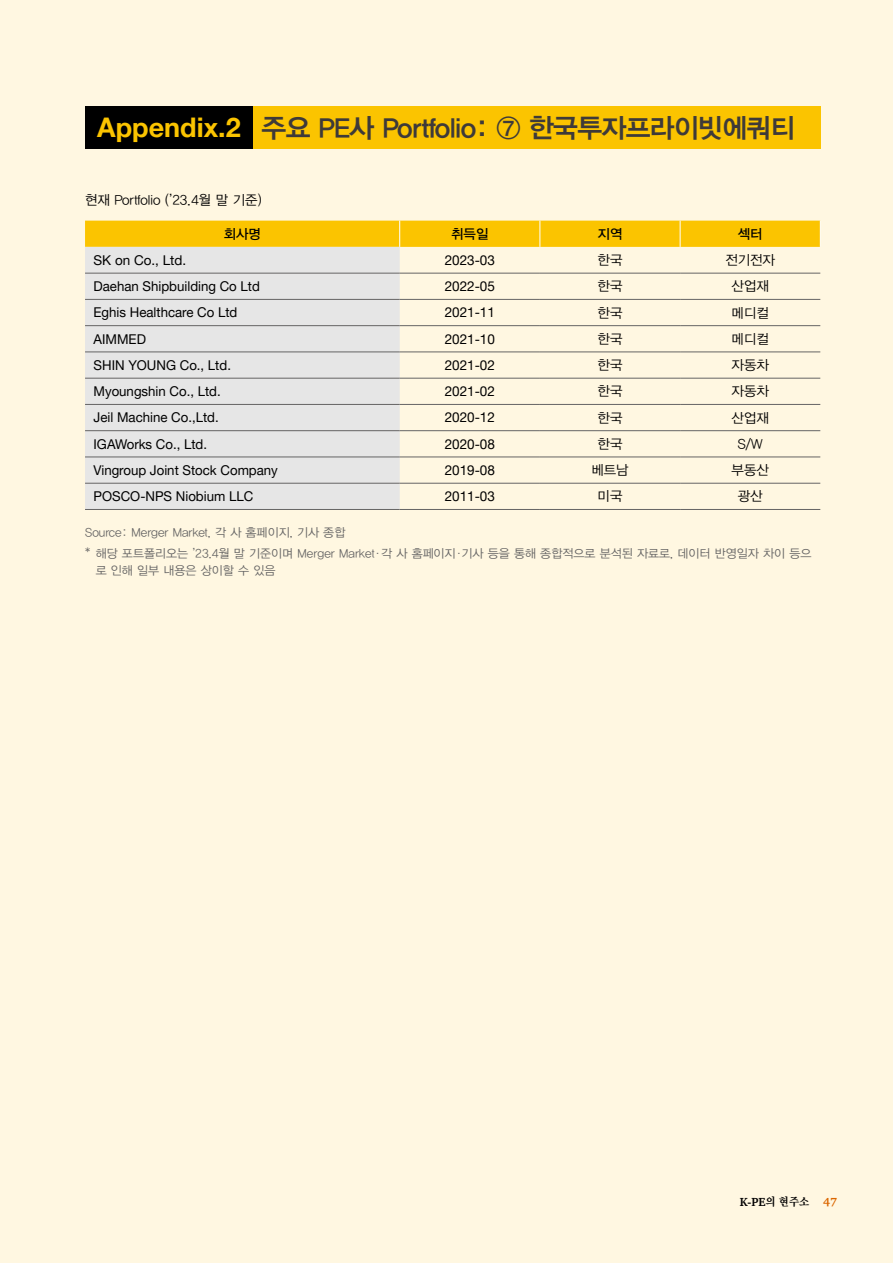
<style>
.page{position:relative;width:893px;height:1263px;background:#fff7e1}
.page>*{position:absolute;margin:0;border:0;box-sizing:border-box;transform-origin:0 0}
.t1{font:27px "YDVYGO34";letter-spacing:-.025em;color:#3e3a39}
.t2{font:13.5px "Helvetica Neue LT Pro";color:#000}
.t3{font:13.5px "YDVYGO32";color:#000}
.t4{font:13.5px "YDVYGO33";color:#000}
.t5{font:12px/20.7px "YDVYGO32";color:#656464}
.t6{font:700 12px "ITC Charter Com";color:#000}
.s1{font-family:"Helvetica Neue LT Pro";font-weight:700;color:#fbc400}
.s2{font-family:"YDVY Mj O550";font-weight:400;font-size:11.25px}
.s3{color:#db6600}
</style>
<div class="page">
<div style="left:253px;top:106px;width:568px;height:43px;background:#fbc400"></div>
<div style="left:85px;top:106px;width:168px;height:43px;background:#000"></div>
<div style="left:85px;top:247px;width:315px;height:262px;background:#e6e6e6"></div>
<div style="left:85px;top:221px;width:736px;height:26px;background:#fbc400"></div>
<hr style="left:85px;top:273px;width:315px;height:1px;background:#656464">
<hr style="left:400px;top:273px;width:140px;height:1px;background:#656464">
<hr style="left:540px;top:273px;width:140px;height:1px;background:#656464">
<hr style="left:680px;top:273px;width:140px;height:1px;background:#656464">
<hr style="left:85px;top:299px;width:315px;height:1px;background:#656464">
<hr style="left:400px;top:299px;width:140px;height:1px;background:#656464">
<hr style="left:540px;top:299px;width:140px;height:1px;background:#656464">
<hr style="left:680px;top:299px;width:140px;height:1px;background:#656464">
<hr style="left:85px;top:325px;width:315px;height:1px;background:#656464">
<hr style="left:400px;top:325px;width:140px;height:1px;background:#656464">
<hr style="left:540px;top:325px;width:140px;height:1px;background:#656464">
<hr style="left:680px;top:325px;width:140px;height:1px;background:#656464">
<hr style="left:85px;top:351px;width:315px;height:1px;background:#656464">
<hr style="left:400px;top:351px;width:140px;height:1px;background:#656464">
<hr style="left:540px;top:351px;width:140px;height:1px;background:#656464">
<hr style="left:680px;top:351px;width:140px;height:1px;background:#656464">
<hr style="left:85px;top:378px;width:315px;height:1px;background:#656464">
<hr style="left:400px;top:378px;width:140px;height:1px;background:#656464">
<hr style="left:540px;top:378px;width:140px;height:1px;background:#656464">
<hr style="left:680px;top:378px;width:140px;height:1px;background:#656464">
<hr style="left:85px;top:404px;width:315px;height:1px;background:#656464">
<hr style="left:400px;top:404px;width:140px;height:1px;background:#656464">
<hr style="left:540px;top:404px;width:140px;height:1px;background:#656464">
<hr style="left:680px;top:404px;width:140px;height:1px;background:#656464">
<hr style="left:85px;top:430px;width:315px;height:1px;background:#656464">
<hr style="left:400px;top:430px;width:140px;height:1px;background:#656464">
<hr style="left:540px;top:430px;width:140px;height:1px;background:#656464">
<hr style="left:680px;top:430px;width:140px;height:1px;background:#656464">
<hr style="left:85px;top:457px;width:315px;height:1px;background:#656464">
<hr style="left:400px;top:457px;width:140px;height:1px;background:#656464">
<hr style="left:540px;top:457px;width:140px;height:1px;background:#656464">
<hr style="left:680px;top:457px;width:140px;height:1px;background:#656464">
<hr style="left:85px;top:483px;width:315px;height:1px;background:#656464">
<hr style="left:400px;top:483px;width:140px;height:1px;background:#656464">
<hr style="left:540px;top:483px;width:140px;height:1px;background:#656464">
<hr style="left:680px;top:483px;width:140px;height:1px;background:#656464">
<hr style="left:85px;top:509px;width:315px;height:1px;background:#656464">
<hr style="left:400px;top:509px;width:140px;height:1px;background:#656464">
<hr style="left:540px;top:509px;width:140px;height:1px;background:#656464">
<hr style="left:680px;top:509px;width:140px;height:1px;background:#656464">
<h1 class="t1" style="left:97px;top:109px;width:700px"><span class="s1">Appendix.2</span> 주요 PE사 Portfolio: ⑦ 한국투자프라이빗에쿼티</h1>
<p class="t3" style="left:85px;top:191px;width:178px">현재 Portfolio (’23.4월 말 기준)</p>
<p class="t4" style="left:224px;top:225px;width:39px">회사명</p>
<p class="t4" style="left:451px;top:225px;width:39px">취득일</p>
<p class="t4" style="left:598px;top:225px;width:26px">지역</p>
<p class="t4" style="left:738px;top:225px;width:26px">섹터</p>
<p class="t2" style="left:94px;top:252px;width:94px">SK on Co., Ltd.</p>
<p class="t2" style="left:445px;top:252px;width:52px">2023-03</p>
<p class="t3" style="left:598px;top:251px;width:26px">한국</p>
<p class="t3" style="left:725px;top:251px;width:51px">전기전자</p>
<p class="t2" style="left:94px;top:278px;width:168px">Daehan Shipbuilding Co Ltd</p>
<p class="t2" style="left:445px;top:278px;width:52px">2022-05</p>
<p class="t3" style="left:598px;top:277px;width:26px">한국</p>
<p class="t3" style="left:732px;top:277px;width:39px">산업재</p>
<p class="t2" style="left:94px;top:304px;width:145px">Eghis Healthcare Co Ltd</p>
<p class="t2" style="left:445px;top:304px;width:52px">2021-11</p>
<p class="t3" style="left:598px;top:303px;width:26px">한국</p>
<p class="t3" style="left:732px;top:303px;width:39px">메디컬</p>
<p class="t2" style="left:94px;top:330px;width:54px">AIMMED</p>
<p class="t2" style="left:445px;top:330px;width:52px">2021-10</p>
<p class="t3" style="left:598px;top:330px;width:26px">한국</p>
<p class="t3" style="left:732px;top:330px;width:39px">메디컬</p>
<p class="t2" style="left:94px;top:357px;width:139px">SHIN YOUNG Co., Ltd.</p>
<p class="t2" style="left:445px;top:357px;width:52px">2021-02</p>
<p class="t3" style="left:598px;top:356px;width:26px">한국</p>
<p class="t3" style="left:732px;top:356px;width:39px">자동차</p>
<p class="t2" style="left:94px;top:383px;width:129px">Myoungshin Co., Ltd.</p>
<p class="t2" style="left:445px;top:383px;width:52px">2021-02</p>
<p class="t3" style="left:598px;top:382px;width:26px">한국</p>
<p class="t3" style="left:732px;top:382px;width:39px">자동차</p>
<p class="t2" style="left:94px;top:409px;width:127px">Jeil Machine Co.,Ltd.</p>
<p class="t2" style="left:445px;top:409px;width:52px">2020-12</p>
<p class="t3" style="left:598px;top:408px;width:26px">한국</p>
<p class="t3" style="left:732px;top:408px;width:39px">산업재</p>
<p class="t2" style="left:94px;top:435px;width:115px">IGAWorks Co., Ltd.</p>
<p class="t2" style="left:445px;top:435px;width:52px">2020-08</p>
<p class="t3" style="left:598px;top:435px;width:26px">한국</p>
<p class="t3" style="left:738px;top:435px;width:26px">S/W</p>
<p class="t2" style="left:94px;top:462px;width:186px">Vingroup Joint Stock Company</p>
<p class="t2" style="left:445px;top:462px;width:52px">2019-08</p>
<p class="t3" style="left:591px;top:461px;width:39px">베트남</p>
<p class="t3" style="left:732px;top:461px;width:39px">부동산</p>
<p class="t2" style="left:94px;top:488px;width:161px">POSCO-NPS Niobium LLC</p>
<p class="t2" style="left:445px;top:488px;width:52px">2011-03</p>
<p class="t3" style="left:598px;top:487px;width:26px">미국</p>
<p class="t3" style="left:738px;top:487px;width:26px">광산</p>
<p class="t5" style="left:85px;top:522px;width:728px">Source: Merger Market, 각 사 홈페이지, 기사 종합<br>* 해당 포트폴리오는 ’23.4월 말 기준이며 Merger Market·각 사 홈페이지·기사 등을 통해 종합적으로 분석된 자료로, 데이터 반영일자 차이 등으</p>
<p class="t5" style="left:96px;top:559px;width:181px">로 인해 일부 내용은 상이할 수 있음</p>
<p class="t6" style="left:740px;top:1194px;width:99px">K-PE<span class="s2">의 현주소</span> <span class="s3">47</span></p>
</div>
